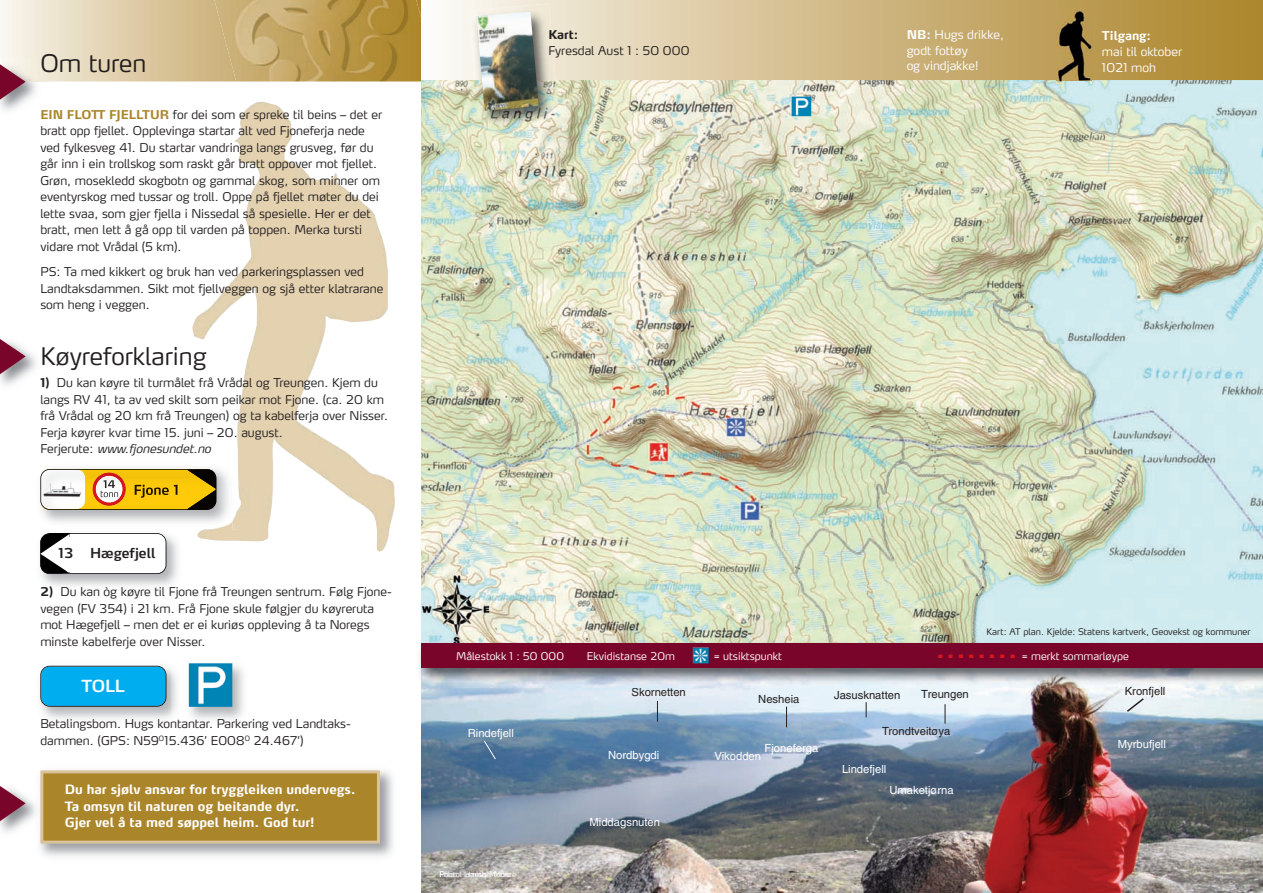
<style>
.page{position:relative;width:1263px;height:893px;background:#fff}
.page>*{position:absolute;margin:0;border:0;box-sizing:border-box;transform-origin:0 0}
.t1{font:300 36px "Yara Max LF";color:#d7171f}
.t2{font:300 24px "Yara Max LF";color:#231f20}
.t3{font:600 16.5px "Yara Max LF";color:#fff}
.t4{font:600 13.5px "Yara Max LF";color:#231f20}
.t5{font:700 12.75px/16.5px "Yara Max LF";color:#fff}
.t6{font:300 12px/16.5px "Yara Max LF";color:#231f20}
.t7{font:300 12px/15.8px "Yara Max LF";color:#fff}
.t8{font:700 12px "Yara Max LF";color:#fff}
.t9{font:700 12px "Yara Max LF";color:#231f20}
.t10{font:11.25px "Helvetica";color:#fff}
.t11{font:11.25px "Helvetica";color:#231f20}
.t12{font:300 10.5px "Yara Max LF";color:#fff}
.t13{font:300 9px "Yara Max LF";color:#231f20}
.t14{font:300 7.5px "Yara Max LF";color:#fff}
.s1{font-weight:700;color:#ab852a}
.s2{font-weight:700}
.s3{font-style:italic}
</style>
<div class="page">
<img style="left:421px;top:687px;width:842px;height:206px">
<svg style="left:484px;top:740px;width:12px;height:20px"></svg>
<svg style="left:657px;top:701px;width:1px;height:21px"></svg>
<svg style="left:786px;top:707px;width:1px;height:20px"></svg>
<svg style="left:866px;top:702px;width:1px;height:15px"></svg>
<svg style="left:945px;top:704px;width:1px;height:20px"></svg>
<svg style="left:1125px;top:697px;width:20px;height:16px"></svg>
<img style="left:421px;top:80px;width:842px;height:556px">
<img style="left:448px;top:0;width:815px;height:80px">
<svg style="left:0;top:64px;width:26px;height:36px"></svg>
<img style="left:0;top:351px;width:36px;height:34px">
<svg style="left:0;top:339px;width:26px;height:35px"></svg>
<img style="left:0;top:798px;width:34px;height:34px">
<svg style="left:0;top:786px;width:26px;height:35px"></svg>
<img style="left:192px;top:102px;width:203px;height:450px">
<img style="left:214px;top:0;width:207px;height:82px">
<img style="left:474px;top:80px;width:85px;height:52px">
<img style="left:468px;top:3px;width:88px;height:77px">
<img style="left:477px;top:12px;width:62px;height:99px">
<img style="left:1056px;top:8px;width:36px;height:75px">
<img style="left:421px;top:668px;width:842px;height:19px">
<img style="left:1126px;top:687px;width:38px;height:1px">
<img style="left:421px;top:636px;width:842px;height:7px">
<div style="left:421px;top:643px;width:842px;height:25px;background:#79062a"></div>
<img style="left:34px;top:770px;width:359px;height:87px">
<div style="left:43px;top:773px;width:334px;height:68px;background:#ab852a"></div>
<div style="left:40px;top:770px;width:340px;height:74px;border:3px solid #d9c39a"></div>
<img style="left:41px;top:533px;width:137px;height:53px">
<div style="left:41px;top:534px;width:125px;height:39px;background:#fff;border-radius:9px"></div>
<div style="left:40px;top:533px;width:126px;height:41px;border:2px solid #000;border-radius:9px"></div>
<img style="left:202px;top:530px;width:30px;height:1px">
<img style="left:693px;top:647px;width:16px;height:16px">
<img style="left:232px;top:512px;width:4px;height:18px">
<svg style="left:40px;top:533px;width:30px;height:40px"></svg>
<img style="left:42px;top:462px;width:190px;height:68px">
<img style="left:202px;top:521px;width:30px;height:9px">
<img style="left:42px;top:526px;width:144px;height:4px">
<img style="left:42px;top:472px;width:145px;height:38px">
<img style="left:41px;top:469px;width:44px;height:40px">
<img style="left:135px;top:485px;width:42px;height:13px">
<img style="left:187px;top:470px;width:29px;height:39px">
<img style="left:183px;top:472px;width:6px;height:34px">
<svg style="left:93px;top:473px;width:33px;height:33px"></svg>
<img style="left:101px;top:491px;width:17px;height:6px">
<div style="left:40px;top:469px;width:176px;height:41px;border:2px solid #000;border-radius:9px"></div>
<img style="left:40px;top:665px;width:131px;height:54px">
<div style="left:41px;top:666px;width:125px;height:40px;background:#00aeef;border-radius:9px"></div>
<div style="left:40px;top:666px;width:126px;height:41px;border:2px solid #000;border-radius:9px"></div>
<img style="left:171px;top:663px;width:73px;height:56px">
<img style="left:189px;top:663px;width:43px;height:44px">
<img style="left:791px;top:96px;width:20px;height:20px">
<h2 class="t2" style="left:40px;top:55px;width:107px">Om turen</h2>
<p class="t6" style="left:40px;top:107px;width:343px"><span class="s1">EIN FLOTT FJELLTUR</span> for dei som er spreke til beins – det er bratt opp fjellet. Opplevinga startar alt ved Fjoneferja nede ved fylkesveg 41. Du startar vandringa langs grusveg, før du går inn i ein trollskog som raskt går bratt oppover mot fjellet.<br>Grøn, mosekledd skogbotn og gammal skog, som minner om eventyrskog med tussar og troll. Oppe på fjellet møter du dei lette svaa, som gjer fjella i Nissedal så spesielle. Her er det bratt, men lett å gå opp til varden på toppen. Merka tursti vidare mot Vrådal (5 km).</p>
<p class="t6" style="left:40px;top:265px;width:345px">PS: Ta med kikkert og bruk han ved parkeringsplassen ved<br>Landtaksdammen. Sikt mot fjellveggen og sjå etter klatrarane som heng i veggen.</p>
<h2 class="t2" style="left:40px;top:347px;width:168px">Køyreforklaring</h2>
<p class="t6" style="left:40px;top:376px;width:349px"><span class="s2">1)</span> Du kan køyre til turmålet frå Vrådal og Treungen. Kjem du langs RV 41, ta av ved skilt som peikar mot Fjone. (ca. 20 km frå Vrådal og 20 km frå Treungen) og ta kabelferja over Nisser.<br>Ferja køyrer kvar time 15. juni – 20. august.<br>F e rj e r u t e : <span class="s3">www.fjonesundet.no</span></p>
<p class="t4" style="left:59px;top:548px;width:98px">13 Hægefjell</p>
<p class="t6" style="left:40px;top:585px;width:353px"><span class="s2">2)</span> Du kan òg køyre til Fjone frå Treungen sentrum. Følg Fjone&shy;vegen (FV 354) i 21 km. Frå Fjone skule følgjer du køyreruta mot Hægefjell – men det er ei kuriøs oppleving å ta Noregs minste kabelferje over Nisser.</p>
<h3 class="t3" style="left:81px;top:680px;width:45px">TOLL</h3>
<p class="t6" style="left:40px;top:717px;width:312px">Betalingsbom. Hugs kontantar. Parkering ved Landtaks&shy;dammen. (GPS: N59<sup>0</sup>15.436’ E008<sup>0</sup> 24.467’)</p>
<p class="t5" style="left:65px;top:783px;width:292px">Du har sjølv ansvar for tryggleiken undervegs.<br>Ta omsyn til naturen og beitande dyr.<br>Gjer vel å ta med søppel heim. God tur!</p>
<p class="t9" style="left:548px;top:30px;width:31px">Kart:</p>
<p class="t6" style="left:548px;top:44px;width:143px">Fyresdal Aust 1 : 50 000</p>
<p class="t7" style="left:907px;top:28px;width:99px"><span class="s2">NB:</span> Hugs drikke, godt fottøy<br>og vindjakke!</p>
<p class="t8" style="left:1102px;top:31px;width:51px">Tilgang:</p>
<p class="t7" style="left:1102px;top:45px;width:82px">mai til oktober<br>1021 moh</p>
<p class="t13" style="left:986px;top:628px;width:265px">Kart: AT plan. Kjelde: Statens kartverk, Geovekst og kommuner</p>
<p class="t12" style="left:456px;top:652px;width:109px">Målestokk 1 : 50 000</p>
<p class="t12" style="left:587px;top:652px;width:90px">Ekvidistanse 20m</p>
<p class="t12" style="left:714px;top:652px;width:70px">= utsiktspunkt</p>
<h1 class="t1" style="left:934px;top:631px;width:86px">........</h1>
<p class="t12" style="left:1022px;top:652px;width:109px">= merkt sommarløype</p>
<p class="t10" style="left:468px;top:729px;width:48px">Rindefjell</p>
<p class="t14" style="left:439px;top:872px;width:78px">Photo: Hamish Moore</p>
<p class="t14" style="left:439px;top:872px;width:73px">Foto: Hamish Moore</p>
<p class="t11" style="left:632px;top:688px;width:56px">Skornetten</p>
<p class="t11" style="left:758px;top:695px;width:43px">Nesheia</p>
<p class="t11" style="left:834px;top:690px;width:68px">Jasusknatten</p>
<p class="t11" style="left:921px;top:690px;width:49px">Treungen</p>
<p class="t11" style="left:882px;top:727px;width:70px">Trondtveitøya</p>
<p class="t10" style="left:764px;top:744px;width:55px">Fjoneferga</p>
<p class="t10" style="left:608px;top:751px;width:53px">Nordbygdi</p>
<p class="t10" style="left:714px;top:752px;width:48px">Vikodden</p>
<p class="t10" style="left:589px;top:818px;width:72px">Middagsnuten</p>
<p class="t10" style="left:842px;top:765px;width:46px">Lindefjell</p>
<p class="t10" style="left:889px;top:786px;width:66px">Umaketjørna</p>
<p class="t11" style="left:1125px;top:687px;width:42px">Kronfjell</p>
<p class="t10" style="left:1118px;top:740px;width:50px">Myrbufjell</p>
</div>
